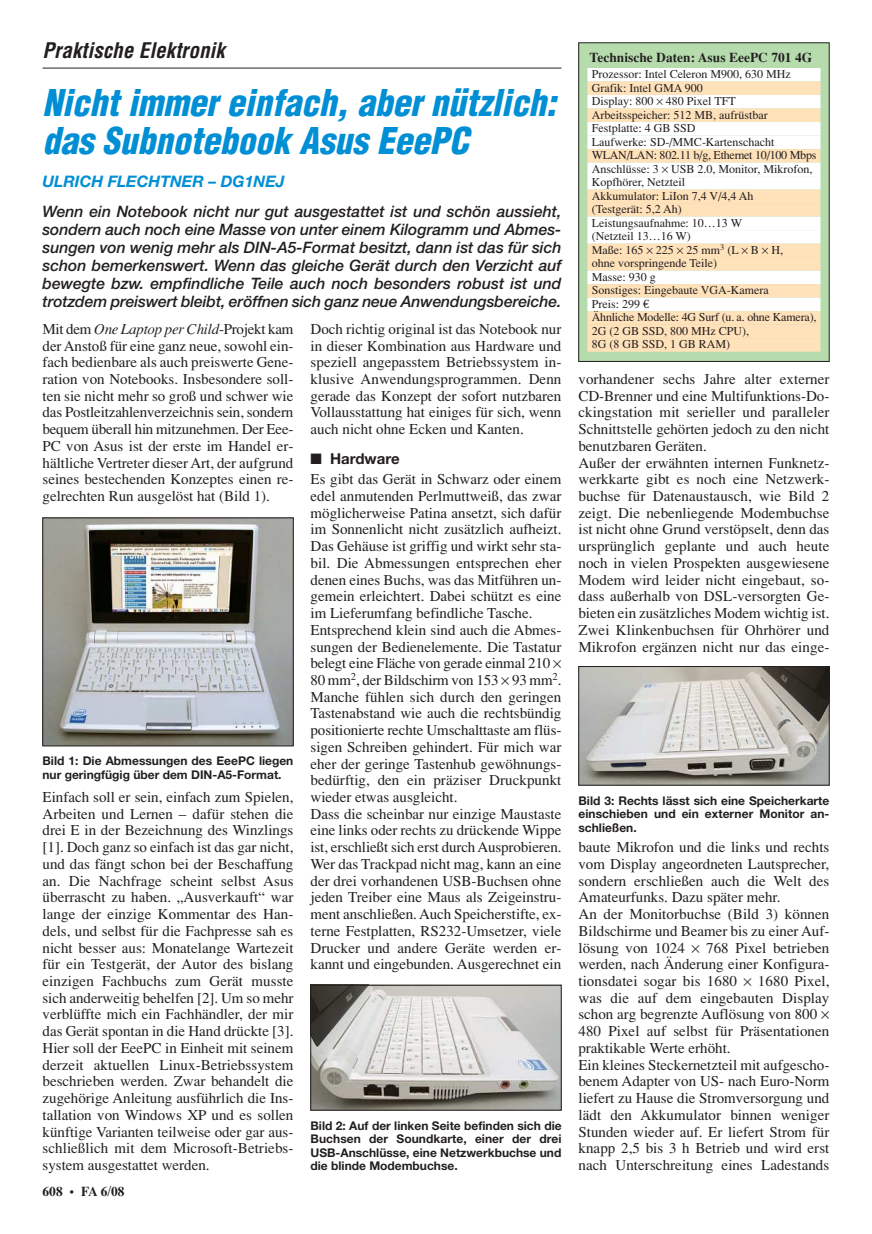
<style>
.page{position:relative;width:872px;height:1234px;background:#fff}
.page>*{position:absolute;margin:0;border:0;box-sizing:border-box;transform-origin:0 0}
.t1{font:italic 900 condensed 36px/37.5px "Helvetica";color:#008fd4}
.t2{font:italic 700 condensed 21px "Helvetica";color:#231f20}
.t3{font:italic 700 15.9px "Helvetica Neue";color:#008fd4}
.t4{font:italic 500 15.75px/18px "Helvetica Neue";letter-spacing:-.005em;color:#231f20;text-align:justify}
.t5{font:15px/16.6px "Times";color:#231f20;text-align:justify}
.t6{font:700 15px "Helvetica Neue";color:#231f20}
.t7{font:700 13.5px "Times";color:#231f20}
.t8{font:12px/13.5px "Times";color:#231f20}
.t9{font:700 12px/13.5px "Helvetica Neue";color:#231f20;text-align:justify}
.s1{font-style:italic}
.s2{font-family:"Euro Serif"}
</style>
<div class="page">
<hr style="left:43px;top:68px;width:518px;height:1px;background:#231f20">
<div style="left:578px;top:43px;width:251px;height:318px;background:#b6dcae"></div>
<div style="left:587px;top:68px;width:233px;height:13px;background:#fff"></div>
<div style="left:587px;top:81px;width:233px;height:14px;background:#ffe1ba"></div>
<div style="left:587px;top:95px;width:233px;height:13px;background:#fff"></div>
<div style="left:587px;top:108px;width:233px;height:14px;background:#ffe1ba"></div>
<div style="left:587px;top:122px;width:233px;height:13px;background:#fff"></div>
<div style="left:587px;top:135px;width:233px;height:14px;background:#fff"></div>
<div style="left:587px;top:149px;width:233px;height:13px;background:#ffe1ba"></div>
<div style="left:587px;top:162px;width:233px;height:14px;background:#fff"></div>
<div style="left:587px;top:176px;width:233px;height:13px;background:#fff"></div>
<div style="left:587px;top:189px;width:233px;height:14px;background:#ffe1ba"></div>
<div style="left:587px;top:203px;width:233px;height:13px;background:#ffe1ba"></div>
<div style="left:587px;top:216px;width:233px;height:14px;background:#fff"></div>
<div style="left:587px;top:230px;width:233px;height:13px;background:#fff"></div>
<div style="left:587px;top:243px;width:233px;height:14px;background:#ffe1ba"></div>
<div style="left:587px;top:257px;width:233px;height:13px;background:#ffe1ba"></div>
<div style="left:587px;top:270px;width:233px;height:14px;background:#fff"></div>
<div style="left:587px;top:284px;width:233px;height:13px;background:#ffe1ba"></div>
<div style="left:587px;top:297px;width:233px;height:14px;background:#fff"></div>
<div style="left:587px;top:311px;width:233px;height:13px;background:#ffe1ba"></div>
<div style="left:587px;top:324px;width:233px;height:14px;background:#ffe1ba"></div>
<div style="left:587px;top:338px;width:233px;height:13px;background:#ffe1ba"></div>
<img style="left:45px;top:519px;width:246px;height:225px">
<div style="left:43px;top:517px;width:250px;height:229px;border:1px solid #231f20"></div>
<img style="left:312px;top:986px;width:247px;height:122px">
<div style="left:310px;top:984px;width:251px;height:126px;border:1px solid #231f20"></div>
<img style="left:580px;top:668px;width:247px;height:115px">
<div style="left:578px;top:666px;width:251px;height:119px;border:1px solid #231f20"></div>
<h2 class="t2" style="left:43px;top:43px;width:184px">Praktische Elektronik</h2>
<h1 class="t1" style="left:43px;top:87px;width:522px">Nichtimmereinfach,abernützlich: das Subnotebook Asus EeePC</h1>
<p class="t3" style="left:43px;top:176px;width:244px">ULRICH FLECHTNER – DG1NEJ</p>
<p class="t4" style="left:43px;top:204px;width:520px">Wenn ein Notebook nicht nur gut ausgestattet ist und schön aussieht, sondern auch noch eine Masse von unter einem Kilogramm und Abmes&shy;sungen von wenig mehr als DIN-A5-Format besitzt, dann ist das für sich schon bemerkenswert. Wenn das gleiche Gerät durch den Verzicht auf bewegte bzw. empfindliche Teile auch noch besonders robust ist und trotzdem preiswert bleibt, eröffnen sich ganz neue Anwendungsbereiche.</p>
<p class="t5" style="left:43px;top:322px;width:252px">Mit dem <span class="s1">One Laptop per Child</span>-Projekt kam der Anstoß für eine ganz neue, sowohl ein&shy;fach bedienbare als auch preiswerte Gene&shy;ration von Notebooks. Insbesondere soll&shy;ten sie nicht mehr so groß und schwer wie das Postleitzahlenverzeichnis sein, sondern bequem überall hin mitzunehmen. Der Eee-PC von Asus ist der erste im Handel er&shy;hältliche Vertreter dieser Art, der aufgrund seines bestechenden Konzeptes einen re&shy;gelrechten Run ausgelöst hat (Bild 1).</p>
<p class="t9" style="left:43px;top:755px;width:252px">Bild 1: Die Abmessungen des EeePC liegen nur geringfügig über dem DIN-A5-Format.</p>
<p class="t5" style="left:43px;top:790px;width:252px">Einfach soll er sein, einfach zum Spielen, Arbeiten und Lernen – dafür stehen die drei E in der Bezeichnung des Winzlings [1]. Doch ganz so einfach ist das gar nicht, und das fängt schon bei der Beschaffung an. Die Nachfrage scheint selbst Asus überrascht zu haben. „Ausverkauft“ war lange der einzige Kommentar des Han&shy;dels, und selbst für die Fachpresse sah es nicht besser aus: Monatelange Wartezeit für ein Testgerät, der Autor des bislang einzigen Fachbuchs zum Gerät musste sich anderweitig behelfen [2]. Um so mehr verblüffte mich ein Fachhändler, der mir das Gerät spontan in die Hand drückte [3].<br>Hier soll der EeePC in Einheit mit seinem derzeit aktuellen Linux-Betriebssystem beschrieben werden. Zwar behandelt die zugehörige Anleitung ausführlich die Ins&shy;tallation von Windows XP und es sollen künftige Varianten teilweise oder gar aus&shy;schließlich mit dem Microsoft-Betriebs&shy;system ausgestattet werden.</p>
<p class="t7" style="left:43px;top:1186px;width:84px">608 • FA 6/08</p>
<p class="t5" style="left:310px;top:322px;width:252px">Doch richtig original ist das Notebook nur in dieser Kombination aus Hardware und speziell angepasstem Betriebssystem in&shy;klusive Anwendungsprogrammen. Denn gerade das Konzept der sofort nutzbaren Vollausstattung hat einiges für sich, wenn auch nicht ohne Ecken und Kanten.</p>
<p class="t6" style="left:310px;top:453px;width:91px">■ Hardware</p>
<p class="t5" style="left:310px;top:472px;width:252px;text-align:left">Es gibt das Gerät in Schwarz oder einem edel anmutenden Perlmuttweiß, das zwar möglicherweise Patina ansetzt, sich dafür im Sonnenlicht nicht zusätzlich aufheizt.<br>Das Gehäuse ist griffig und wirkt sehr sta&shy;bil. Die Abmessungen entsprechen eher denen eines Buchs, was das Mitführen un&shy;gemein erleichtert. Dabei schützt es eine im Lieferumfang befindliche Tasche.<br>Entsprechend klein sind auch die Abmes&shy;sungen der Bedienelemente. Die Tastatur belegt eine Fläche von gerade einmal 210<br>80 mm<sup>2</sup>, der Bildschirm von 153 93 mm<sup>2</sup>.<br>Manche fühlen sich durch den geringen Tastenabstand wie auch die rechtsbündig positionierte rechte Umschalttaste am flüs&shy;sigen Schreiben gehindert. Für mich war eher der geringe Tastenhub gewöhnungs&shy;bedürftig, den ein präziser Druckpunkt wieder etwas ausgleicht.<br>Dass die scheinbar nur einzige Maustaste eine links oder rechts zu drückende Wippe ist, erschließt sich erst durch Ausprobieren.<br>Wer das Trackpad nicht mag, kann an eine der drei vorhandenen USB-Buchsen ohne jeden Treiber eine Maus als Zeigeinstru&shy;ment anschließen. Auch Speicherstifte, ex&shy;terne Festplatten, RS232-Umsetzer, viele Drucker und andere Geräte werden er&shy;kannt und eingebunden. Ausgerechnet ein</p>
<p class="t9" style="left:310px;top:1119px;width:253px">Bild 2: Auf der linken Seite befinden sich die Buchsen der Soundkarte, einer der drei USB-Anschlüsse, eine Netzwerkbuchse und die blinde Modembuchse.</p>
<p class="t7" style="left:589px;top:52px;width:224px">Technische Daten: Asus EeePC 701 4G</p>
<p class="t8" style="left:591px;top:69px;width:226px">Prozessor: Intel Celeron M900, 630 MHz<br>Grafik: Intel GMA 900<br>Display: 800 480 Pixel TFT<br>Arbeitsspeicher: 512 MB, aufrüstbar<br>Festplatte: 4 GB SSD<br>Laufwerke: SD-/MMC-Kartenschacht<br>WLAN/LAN: 802.11 b/g, Ethernet 10/100 Mbps<br>Anschlüsse: 3 USB 2.0, Monitor, Mikrofon,<br>Kopfhörer, Netzteil<br>Akkumulator: LiIon 7,4 V/4,4 Ah<br>(Testgerät: 5,2 Ah)<br>Leistungsaufnahme: 10…13 W<br>(Netzteil 13…16 W)<br>Maße: 165 225 25 mm<sup>3</sup> (L B H,<br>ohne vorspringende Teile)<br>Masse: 930 g<br>Sonstiges: Eingebaute VGA-Kamera<br>Preis: 299 <span class="s2">€<br></span>Ähnliche Modelle: 4G Surf (u. a. ohne Kamera),<br>2G (2 GB SSD, 800 MHz CPU),<br>8G (8 GB SSD, 1 GB RAM)</p>
<p class="t5" style="left:578px;top:372px;width:252px;text-align:left">vorhandener sechs Jahre alter externer CD-Brenner und eine Multifunktions-Do&shy;ckingstation mit serieller und paralleler Schnittstelle gehörten jedoch zu den nicht benutzbaren Geräten.<br>Außer der erwähnten internen Funknetz&shy;werkkarte gibt es noch eine Netzwerk&shy;buchse für Datenaustausch, wie Bild 2 zeigt. Die nebenliegende Modembuchse ist nicht ohne Grund verstöpselt, denn das ursprünglich geplante und auch heute noch in vielen Prospekten ausgewiesene Modem wird leider nicht eingebaut, so&shy;dass außerhalb von DSL-versorgten Ge&shy;bieten ein zusätzliches Modem wichtig ist.<br>Zwei Klinkenbuchsen für Ohrhörer und Mikrofon ergänzen nicht nur das einge-</p>
<p class="t9" style="left:578px;top:794px;width:252px">Bild 3: Rechts lässt sich eine Speicherkarte einschieben und ein externer Monitor an&shy;schließen.</p>
<p class="t5" style="left:578px;top:840px;width:252px;text-align:left">baute Mikrofon und die links und rechts vom Display angeordneten Lautsprecher, sondern erschließen auch die Welt des Amateurfunks. Dazu später mehr.<br>An der Monitorbuchse (Bild 3) können Bildschirme und Beamer bis zu einer Auf&shy;lösung von 1024</p>
<p class="t5" style="left:578px;top:940px;width:252px;text-indent:128px">768 Pixel betrieben werden, nach Änderung einer Konfigura&shy;tionsdatei sogar bis 1680</p>
<p class="t5" style="left:578px;top:973px;width:252px;text-align:left;text-indent:179px">1680 Pixel, was die auf dem eingebauten Display schon arg begrenzte Auflösung von 800<br>480 Pixel auf selbst für Präsentationen praktikable Werte erhöht.<br>Ein kleines Steckernetzteil mit aufgescho&shy;benem Adapter von US- nach Euro-Norm liefert zu Hause die Stromversorgung und lädt den Akkumulator binnen weniger Stunden wieder auf. Er liefert Strom für knapp 2,5 bis 3 h Betrieb und wird erst nach Unterschreitung eines Ladestands</p>
</div>
